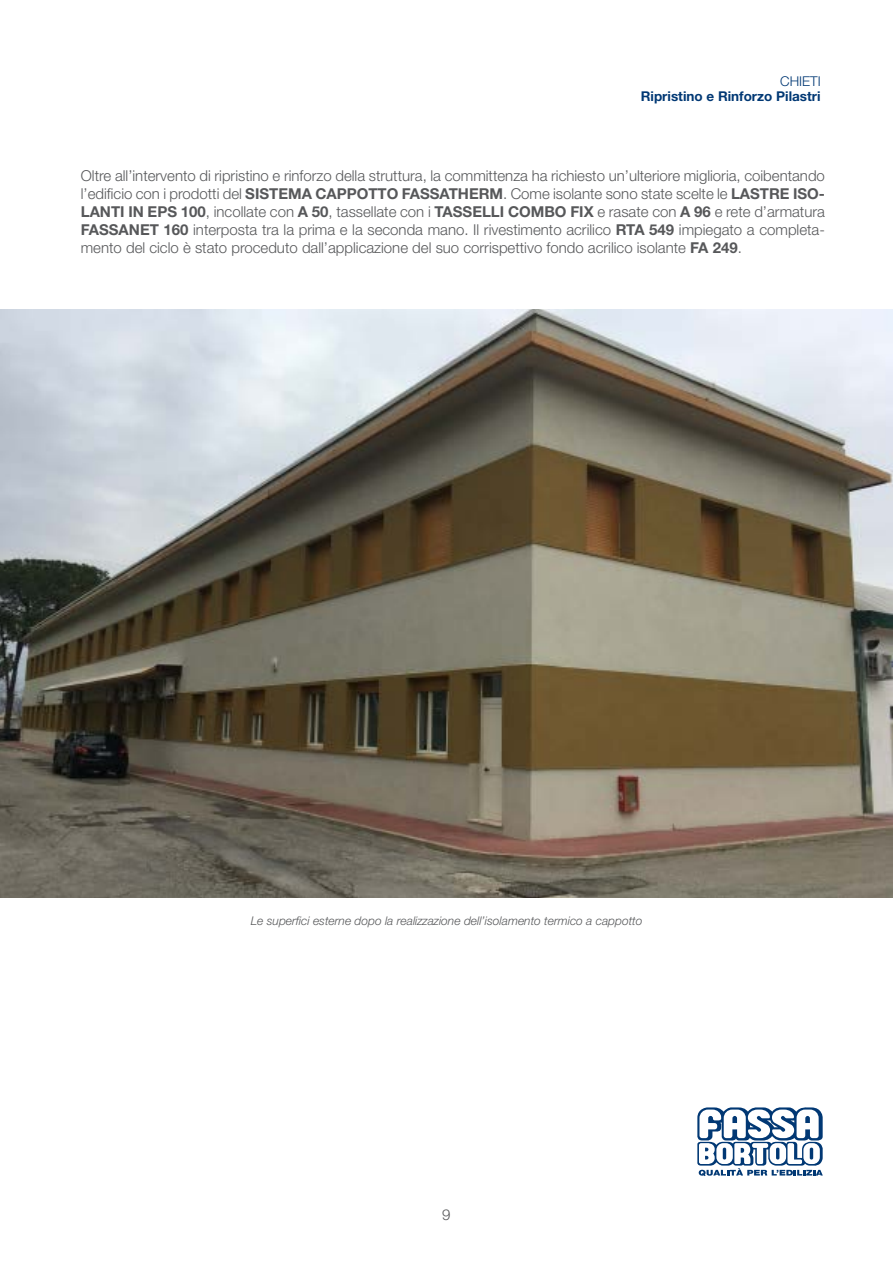
<style>
.page{position:relative;width:893px;height:1263px;background:#fff}
.page>*{position:absolute;margin:0;border:0;box-sizing:border-box;transform-origin:0 0}
.Testo_Normale{font:300 15px/18px "Helvetica Neue LT Std";color:#57585a;text-align:justify}
.t1{font:700 13.5px "Helvetica Neue LT Std";color:#013874}
.t2{font:300 13.5px "Helvetica Neue LT Std";color:#013874}
.Didascalia{font:italic 300 12px "Helvetica Neue LT Std";color:#57585a}
.s1{font-weight:700}
</style>
<div class="page">
<svg style="left:697px;top:1107px;width:126px;height:69px"></svg>
<img style="left:0;top:309px;width:893px;height:589px">
<p class="t2" style="left:780px;top:73px;width:42px">CHIETI</p>
<p class="t1" style="left:641px;top:88px;width:181px">Ripristino e Rinforzo Pilastri</p>
<p class="Testo_Normale" style="left:81px;top:166px;width:746px">Oltre all’intervento di ripristino e rinforzo della struttura, la committenza ha richiesto un’ulteriore miglioria, coibentando l’edificio con i prodotti del <span class="s1">SISTEMA CAPPOTTO FASSATHERM</span>. Come isolante sono state scelte le <span class="s1">LASTRE ISO-LANTI IN EPS 100</span>, incollate con <span class="s1">A 50</span>, tassellate con i <span class="s1">TASSELLI COMBO FIX</span> e rasate con <span class="s1">A 96</span> e rete d’armatura <span class="s1">FASSANET 160</span> interposta tra la prima e la seconda mano. Il rivestimento acrilico <span class="s1">RTA 549</span> impiegato a completa&shy;mento del ciclo è stato proceduto dall’applicazione del suo corrispettivo fondo acrilico isolante <span class="s1">FA 249</span>.</p>
<p class="Didascalia" style="left:251px;top:914px;width:393px">Le superfici esterne dopo la realizzazione dell’isolamento termico a cappotto</p>
<p class="Testo_Normale" style="left:442px;top:1205px;width:10px">9</p>
</div>
